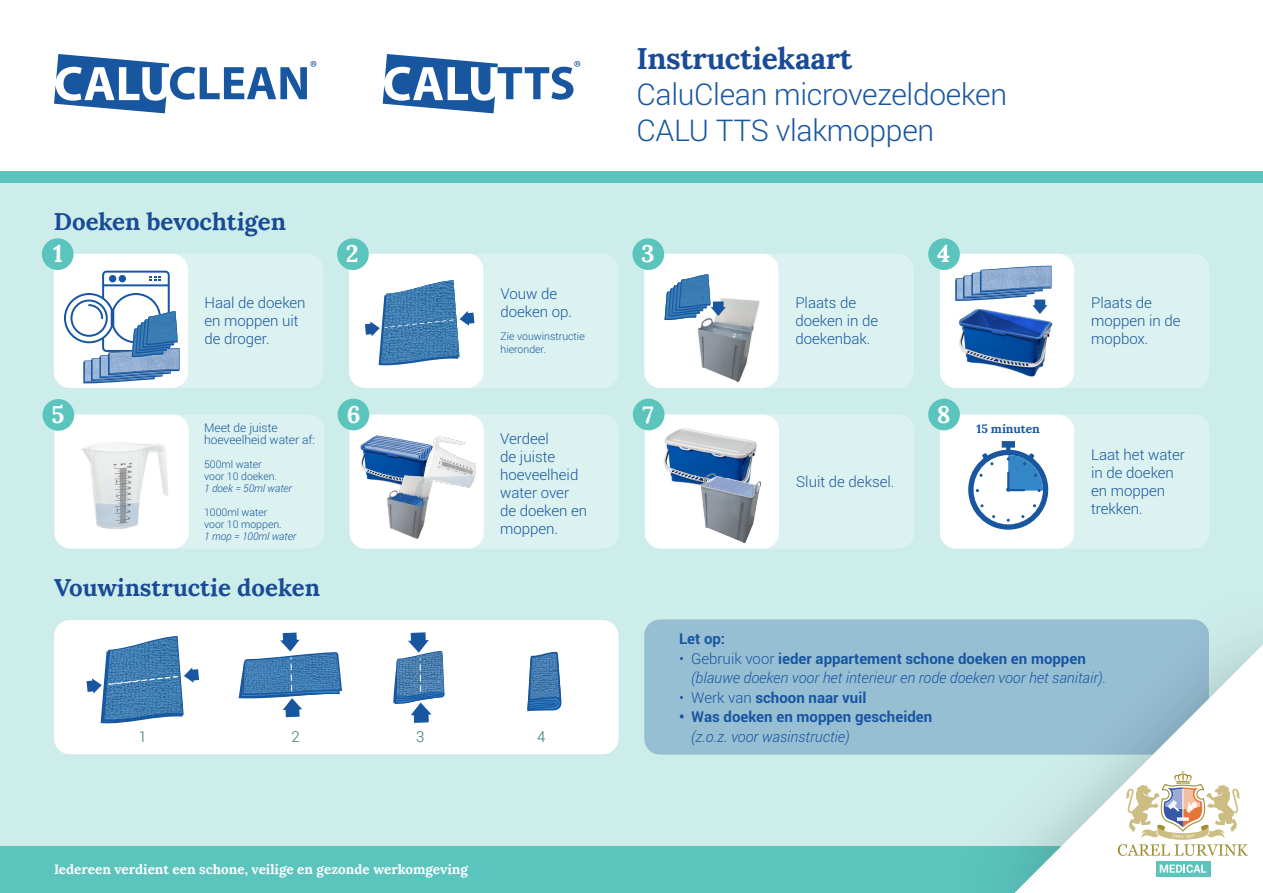
<style>
.page{position:relative;width:1263px;height:893px;background:#fff}
.page>*{position:absolute;margin:0;border:0;box-sizing:border-box;transform-origin:0 0}
.Lora_Bold_Kop{font:300 30px "Roboto";letter-spacing:-.01em;color:#1856a0}
.Lora_Bold_Kop-2{font:700 30px "Lora";letter-spacing:-.01em;color:#194b96}
.Lora_Bold_Kop-3{font:700 24px "Lora";color:#194b96}
.Lora_Bold_Kop-4{font:700 24px "Lora";color:#fff}
.t1{font:300 15px/18px "Roboto";color:#1856a0}
.t2{font:italic 300 15px/19.5px "Roboto";color:#1856a0}
.t3{font:700 15px/19.5px "Roboto";color:#1856a0}
.t4{font:300 15px "Roboto";color:#2d7572}
.Lora_Bold_Kop-5{font:700 13.5px "Lora";color:#fff}
.t5{font:300 12px/12px "Roboto";color:#1856a0}
.Lora_Bold_Kop-6{font:700 12px "Lora";color:#1856a0}
.t6{font:300 10.5px/12px "Roboto";color:#1856a0}
.t7{font:italic 300 10.5px "Roboto";color:#1856a0}
.s1{font-style:normal}
.s2{font-weight:700;font-style:normal}
.s3{font-weight:300}
.s4{font-weight:300;font-style:italic}
</style>
<div class="page">
<div style="left:0;top:183px;width:1263px;height:663px;background:#cdedeb"></div>
<div style="left:644px;top:619px;width:565px;height:136px;background:#97bfd4;border-radius:16px"></div>
<div style="left:0;top:846px;width:1263px;height:47px;background:#5ac4bd"></div>
<div style="left:943px;top:573px;width:320px;height:320px;background:#231f20;opacity:.35"></div>
<svg style="left:1014px;top:644px;width:249px;height:249px"></svg>
<div style="left:0;top:171px;width:1263px;height:12px;background:#5ac4bd"></div>
<div style="left:1156px;top:861px;width:54px;height:15px;background:#5ac4bd"></div>
<svg style="left:1160px;top:864px;width:46px;height:9px"></svg>
<svg style="left:1118px;top:770px;width:130px;height:86px;background:#e7e1d2"></svg>
<svg style="left:54px;top:54px;width:262px;height:59px"></svg>
<svg style="left:383px;top:54px;width:197px;height:59px"></svg>
<svg style="left:54px;top:254px;width:269px;height:134px;fill:#dbf2f0"></svg>
<svg style="left:350px;top:414px;width:269px;height:135px;fill:#dbf2f0"></svg>
<svg style="left:349px;top:254px;width:269px;height:134px;fill:#dbf2f0"></svg>
<svg style="left:645px;top:414px;width:269px;height:135px;fill:#dbf2f0"></svg>
<svg style="left:644px;top:254px;width:270px;height:134px;fill:#dbf2f0"></svg>
<svg style="left:940px;top:254px;width:269px;height:134px;fill:#dbf2f0"></svg>
<svg style="left:940px;top:414px;width:269px;height:135px;fill:#dbf2f0"></svg>
<svg style="left:55px;top:414px;width:269px;height:135px;fill:#dbf2f0"></svg>
<svg style="left:365px;top:280px;width:109px;height:85px;background:#83aacc"></svg>
<img style="left:696px;top:296px;width:63px;height:88px">
<div style="left:42px;top:238px;width:32px;height:32px;background:#5ac4bd;border-radius:50%"></div>
<div style="left:337px;top:238px;width:32px;height:32px;background:#5ac4bd;border-radius:50%"></div>
<div style="left:633px;top:399px;width:31px;height:31px;background:#5ac4bd;border-radius:50%"></div>
<div style="left:632px;top:238px;width:32px;height:32px;background:#5ac4bd;border-radius:50%"></div>
<div style="left:928px;top:238px;width:32px;height:32px;background:#5ac4bd;border-radius:50%"></div>
<img style="left:74px;top:435px;width:95px;height:95px">
<img style="left:95px;top:502px;width:45px;height:25px">
<div style="left:928px;top:399px;width:32px;height:31px;background:#5ac4bd;border-radius:50%"></div>
<div style="left:43px;top:399px;width:31px;height:32px;background:#5ac4bd;border-radius:50%"></div>
<div style="left:1002px;top:441px;width:13px;height:7px;background:#1856a0"></div>
<svg style="left:968px;top:450px;width:80px;height:80px"></svg>
<div style="left:973px;top:455px;width:70px;height:69px;background:#fff;border-radius:50%"></div>
<svg style="left:982px;top:453px;width:11px;height:12px"></svg>
<svg style="left:1006px;top:443px;width:37px;height:49px;background:#649bcc"></svg>
<img style="left:357px;top:428px;width:80px;height:64px">
<div style="left:54px;top:620px;width:564px;height:134px;background:#fff;border-radius:16px"></div>
<div style="left:338px;top:399px;width:31px;height:31px;background:#5ac4bd;border-radius:50%"></div>
<svg style="left:87px;top:636px;width:112px;height:88px"></svg>
<svg style="left:239px;top:633px;width:103px;height:84px"></svg>
<svg style="left:527px;top:651px;width:35px;height:61px;background:#5a8bbb"></svg>
<svg style="left:393px;top:632px;width:52px;height:91px"></svg>
<svg style="left:664px;top:274px;width:62px;height:46px;background:#80a7cc"></svg>
<svg style="left:64px;top:271px;width:116px;height:112px;background:#b4c9e0"></svg>
<img style="left:953px;top:300px;width:108px;height:78px">
<svg style="left:955px;top:266px;width:96px;height:48px;background:#a5bcd9"></svg>
<img style="left:387px;top:436px;width:89px;height:103px">
<img style="left:662px;top:426px;width:96px;height:82px">
<img style="left:701px;top:473px;width:60px;height:69px">
<p class="Lora_Bold_Kop-3" style="left:54px;top:201px;width:234px">Doeken bevochtigen</p>
<p class="Lora_Bold_Kop-4" style="left:53px;top:233px;width:11px">1</p>
<p class="Lora_Bold_Kop-4" style="left:346px;top:233px;width:14px">2</p>
<p class="Lora_Bold_Kop-2" style="left:636px;top:32px;width:217px">Instructiekaart</p>
<p class="Lora_Bold_Kop" style="left:636px;top:73px;width:372px">CaluClean microvezeldoeken</p>
<p class="Lora_Bold_Kop" style="left:636px;top:109px;width:299px">CALU TTS vlakmoppen</p>
<p class="Lora_Bold_Kop-4" style="left:641px;top:233px;width:15px">3</p>
<p class="Lora_Bold_Kop-4" style="left:937px;top:233px;width:15px">4</p>
<p class="t1" style="left:500px;top:285px;width:73px">Vouw de doeken op.</p>
<p class="t6" style="left:500px;top:329px;width:86px;line-height:13.5px">Zie vouwinstructie hieronder.</p>
<p class="t1" style="left:204px;top:294px;width:103px">Haal de doeken en moppen uit de droger.</p>
<p class="t1" style="left:795px;top:294px;width:84px">Plaats de doeken in de doekenbak.</p>
<p class="t1" style="left:1091px;top:294px;width:91px">Plaats de moppen in de mopbox.</p>
<p class="Lora_Bold_Kop-4" style="left:52px;top:394px;width:14px">5</p>
<p class="Lora_Bold_Kop-4" style="left:937px;top:394px;width:15px">8</p>
<p class="Lora_Bold_Kop-4" style="left:347px;top:394px;width:15px">6</p>
<p class="Lora_Bold_Kop-4" style="left:642px;top:394px;width:13px">7</p>
<p class="t5" style="left:204px;top:422px;width:112px">Meet de juiste hoeveelheid water af:</p>
<p class="t6" style="left:204px;top:458px;width:74px">500ml water voor 10 doeken.</p>
<p class="t7" style="left:204px;top:481px;width:89px">1 doek = 50ml water</p>
<p class="t6" style="left:204px;top:506px;width:79px">1000ml water voor 10 moppen.</p>
<p class="t7" style="left:204px;top:529px;width:94px">1 mop = 100ml water</p>
<p class="t1" style="left:500px;top:429px;width:89px">Verdeel<br>de juiste hoeveelheid water over de doeken en moppen.</p>
<p class="t1" style="left:796px;top:472px;width:100px">Sluit de deksel.</p>
<p class="Lora_Bold_Kop-3" style="left:54px;top:567px;width:267px">Vouwinstructie doeken</p>
<p class="Lora_Bold_Kop-6" style="left:976px;top:419px;width:65px">15 minuten</p>
<p class="t1" style="left:1091px;top:445px;width:95px">Laat het water in de doeken en moppen trekken.</p>
<p class="t4" style="left:139px;top:727px;width:10px">1</p>
<p class="t4" style="left:291px;top:727px;width:10px">2</p>
<p class="t4" style="left:416px;top:727px;width:10px">3</p>
<p class="t4" style="left:537px;top:727px;width:10px">4</p>
<p class="Lora_Bold_Kop-5" style="left:54px;top:858px;width:415px">Iedereen verdient een schone, veilige en gezonde werkomgeving</p>
<p class="t3" style="left:679px;top:629px;width:48px">Let op:</p>
<p class="t2" style="left:691px;top:648px;width:417px;text-indent:-12px"><span class="s1">• Gebruik voor</span> <span class="s2">ieder appartement schone doeken en moppen </span>(blauwe doeken voor het interieur en rode doeken voor het sanitair).</p>
<p class="t3" style="left:679px;top:687px;width:189px"><span class="s3">• Werk van</span> schoon naar vuil</p>
<p class="t3" style="left:691px;top:707px;width:243px;text-indent:-12px">• Was doeken en moppen gescheiden <span class="s4">(z.o.z. voor wasinstructie)</span></p>
</div>
